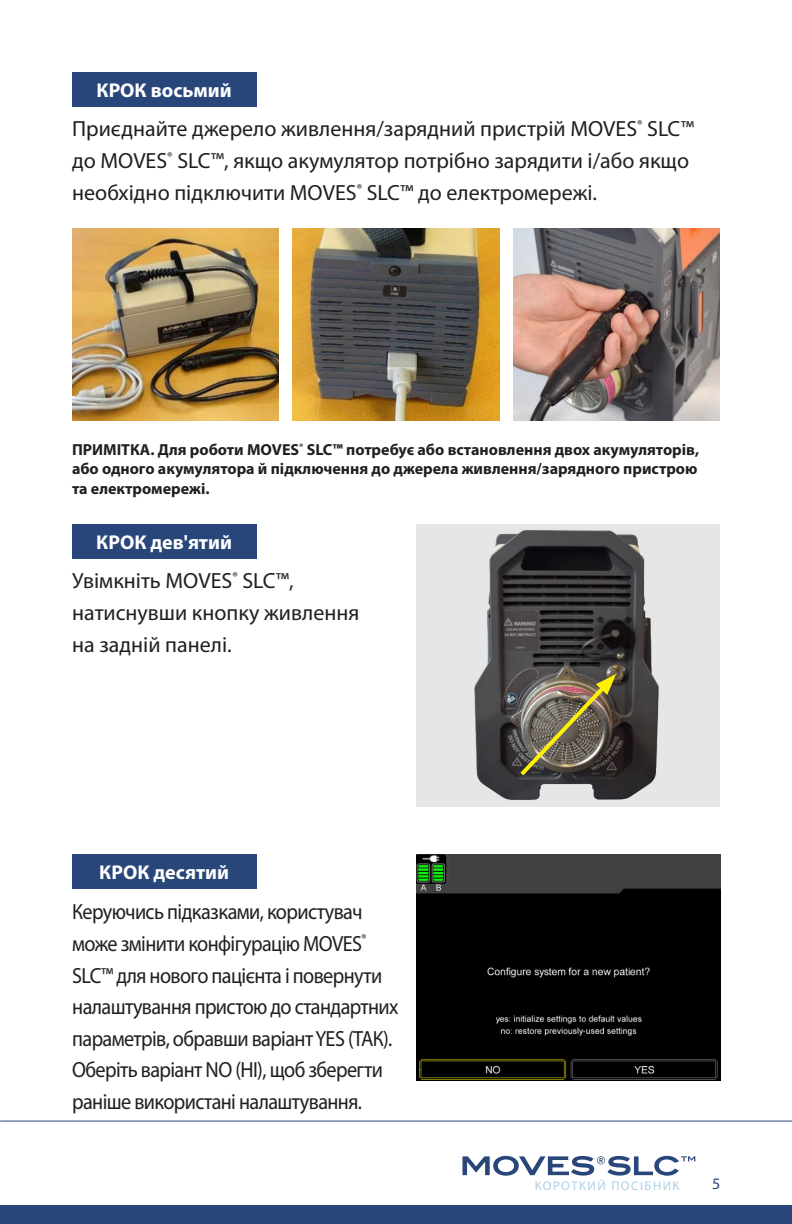
<style>
.page{position:relative;width:792px;height:1224px;background:#fff}
.page>*{position:absolute;margin:0;border:0;box-sizing:border-box;transform-origin:0 0}
.t1{font:22px/31.8px "Myriad Pro";letter-spacing:-.02em;color:#231f20;scale:.92 1}
.t2{font:22px/32px "Myriad Pro";color:#231f20}
.t3{font:700 20px "Myriad Pro";color:#fff}
.t4{font:700 16px/19.2px "Myriad Pro";color:#231f20;text-align:justify}
.t5{font:16px "Myriad Pro";color:#284679}
.t6{font:12.6px "Myriad Pro";letter-spacing:.12em;color:#acd0e4}
</style>
<div class="page">
<div style="left:0;top:1205px;width:792px;height:19px;background:#284679"></div>
<hr style="left:0;top:1121px;width:792px;height:1px;background:#284679">
<svg style="left:462px;top:1156px;width:233px;height:20px"></svg>
<img style="left:514px;top:228px;width:206px;height:192px">
<img style="left:293px;top:228px;width:206px;height:192px">
<img style="left:72px;top:228px;width:206px;height:192px">
<div style="left:72px;top:72px;width:185px;height:35px;background:#284679"></div>
<div style="left:72px;top:524px;width:185px;height:35px;background:#284679"></div>
<img style="left:417px;top:524px;width:303px;height:282px">
<img style="left:516px;top:674px;width:100px;height:106px">
<div style="left:72px;top:854px;width:185px;height:35px;background:#284679"></div>
<img style="left:417px;top:854px;width:303px;height:227px">
<p class="t3" style="left:97px;top:79px;width:137px">КРОК восьмий</p>
<p class="t2" style="left:72px;top:113px;width:623px">Приєднайте джерело живлення/зарядний пристрій MOVES<sup>®</sup> SLC™ до MOVES<sup>®</sup> SLC™, якщо акумулятор потрібно зарядити і/або якщо необхідно підключити MOVES<sup>®</sup> SLC™ до електромережі.</p>
<p class="t4" style="left:72px;top:440px;width:629px">ПРИМІТКА. Для роботи MOVES<sup>®</sup> SLC™ потребує або встановлення двох акумуляторів, або одного акумулятора й підключення до джерела живлення/зарядного пристрою та електромережі.</p>
<p class="t3" style="left:96px;top:531px;width:137px">КРОК дев'ятий</p>
<p class="t2" style="left:72px;top:565px;width:289px">Увімкніть MOVES<sup>®</sup> SLC™, натиснувши кнопку живлення на задній панелі.</p>
<p class="t3" style="left:99px;top:861px;width:131px">КРОК десятий</p>
<p class="t1" style="left:72px;top:896px;width:356px">Керуючись підказками, користувач може змінити конфігурацію MOVES<sup>® </sup>SLC™ для нового пацієнта і повернути налаштування пристою до стандартних параметрів, обравши варіант YES (ТАК).<br>Оберіть варіант NO (НІ), щоб зберегти раніше використані налаштування.</p>
<p class="t6" style="left:535px;top:1179px;width:146px">КОРОТКИЙ ПОСІБНИК</p>
<p class="t5" style="left:712px;top:1175px;width:10px">5</p>
</div>
